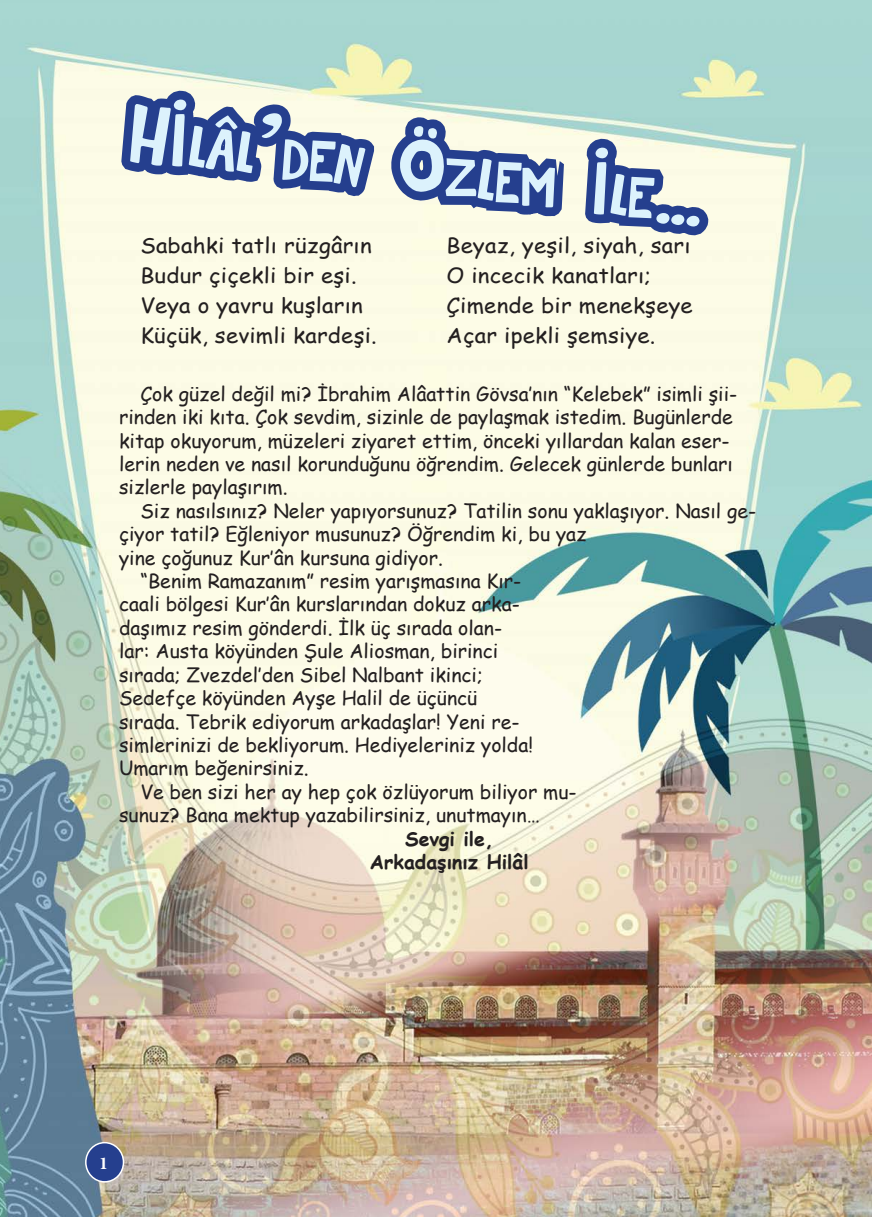
<style>
.page{position:relative;width:872px;height:1217px;background:#fff}
.page>*{position:absolute;margin:0;border:0;box-sizing:border-box;transform-origin:0 0}
.t1{font:64.05px "Rumpelstiltskin";color:#dcf2fc}
.t2{font:21px/30px "Comic Sans MS";letter-spacing:.01em;color:#231f20;scale:1.06 1}
.t3{font:19.5px/23.4px "Comic Sans MS";color:#231f20}
.t4{font:700 19.5px/23.4px "Comic Sans MS";color:#231f20;text-align:center}
.t5{font:700 18px "Minion Pro";color:#fff}
.s1{font-size:91.5px}
</style>
<div class="page">
<img style="left:0;top:0;width:871px;height:1216px">
<div style="left:86px;top:1142px;width:37px;height:39px;background:#253f8e;border-radius:50%"></div>
<div style="left:85px;top:1141px;width:39px;height:41px;border:2px solid #fff;border-radius:50%"></div>
<svg style="left:111px;top:0;width:39px;height:563px;background:#dfe6db"></svg>
<svg style="left:183px;top:702px;width:79px;height:18px"></svg>
<svg style="left:150px;top:0;width:354px;height:702px;background:#dfe6db"></svg>
<svg style="left:504px;top:0;width:68px;height:714px;background:#d6e3d9"></svg>
<svg style="left:572px;top:0;width:151px;height:750px;background:#c1d5ce"></svg>
<h1 class="t1" style="left:134px;top:97px;width:581px;rotate:7deg"><span class="s1">Hİ</span>lâl<span class="s1">’</span>den <span class="s1">Ö</span>zlem <span class="s1">İ</span>le<span class="s1">…</span></h1>
<p class="t2" style="left:446px;top:230px;width:234px">Beyaz, yeşil, siyah, sarı<br>O incecik kanatları;<br>Çimende bir menekşeye<br>Açar ipekli şemsiye.</p>
<p class="t2" style="left:140px;top:230px;width:224px">Sabahki tatlı rüzgârın<br>Budur çiçekli bir eşi.<br>Veya o yavru kuşların<br>Küçük, sevimli kardeşi.</p>
<p class="t3" style="left:119px;top:381px;width:619px;text-indent:21px">Çok güzel değil mi? İbrahim Alâattin Gövsa’nın “Kelebek” isimli şii&shy;rinden iki kıta. Çok sevdim, sizinle de paylaşmak istedim. Bugünlerde kitap okuyorum, müzeleri ziyaret ettim, önceki yıllardan kalan eser&shy;lerin neden ve nasıl korunduğunu öğrendim. Gelecek günlerde bunları sizlerle paylaşırım.</p>
<p class="t3" style="left:140px;top:498px;width:617px">Siz nasılsınız? Neler yapıyorsunuz? Tatilin sonu yaklaşıyor. Nasıl ge-</p>
<p class="t3" style="left:119px;top:521px;width:469px">çiyor tatil? Eğleniyor musunuz? Öğrendim ki, bu yaz</p>
<p class="t3" style="left:119px;top:545px;width:325px">yine çoğunuz Kur’ân kursuna gidiyor.</p>
<p class="t3" style="left:140px;top:568px;width:382px">“Benim Ramazanım” resim yarışmasına Kır-</p>
<p class="t3" style="left:119px;top:592px;width:402px">caali bölgesi Kur’ân kurslarından dokuz arka-</p>
<p class="t3" style="left:119px;top:615px;width:385px">daşımız resim gönderdi. İlk üç sırada olan-</p>
<p class="t3" style="left:119px;top:638px;width:381px">lar: Austa köyünden Şule Aliosman, birinci</p>
<p class="t3" style="left:119px;top:662px;width:365px">sırada; Zvezdel’den Sibel Nalbant ikinci;</p>
<p class="t3" style="left:119px;top:685px;width:360px">Sedefçe köyünden Ayşe Halil de üçüncü</p>
<p class="t3" style="left:119px;top:709px;width:402px">sırada. Tebrik ediyorum arkadaşlar! Yeni re-</p>
<p class="t3" style="left:119px;top:732px;width:415px">simlerinizi de bekliyorum. Hediyeleriniz yolda!</p>
<p class="t3" style="left:119px;top:755px;width:191px">Umarım beğenirsiniz.</p>
<p class="t3" style="left:140px;top:779px;width:438px">Ve ben sizi her ay hep çok özlüyorum biliyor mu-</p>
<p class="t3" style="left:119px;top:802px;width:422px">sunuz? Bana mektup yazabilirsiniz, unutmayın…</p>
<p class="t4" style="left:370px;top:826px;width:160px">Sevgi ile,<br>Arkadaşınız Hilâl</p>
<p class="t5" style="left:99px;top:1149px;width:10px">1</p>
</div>
